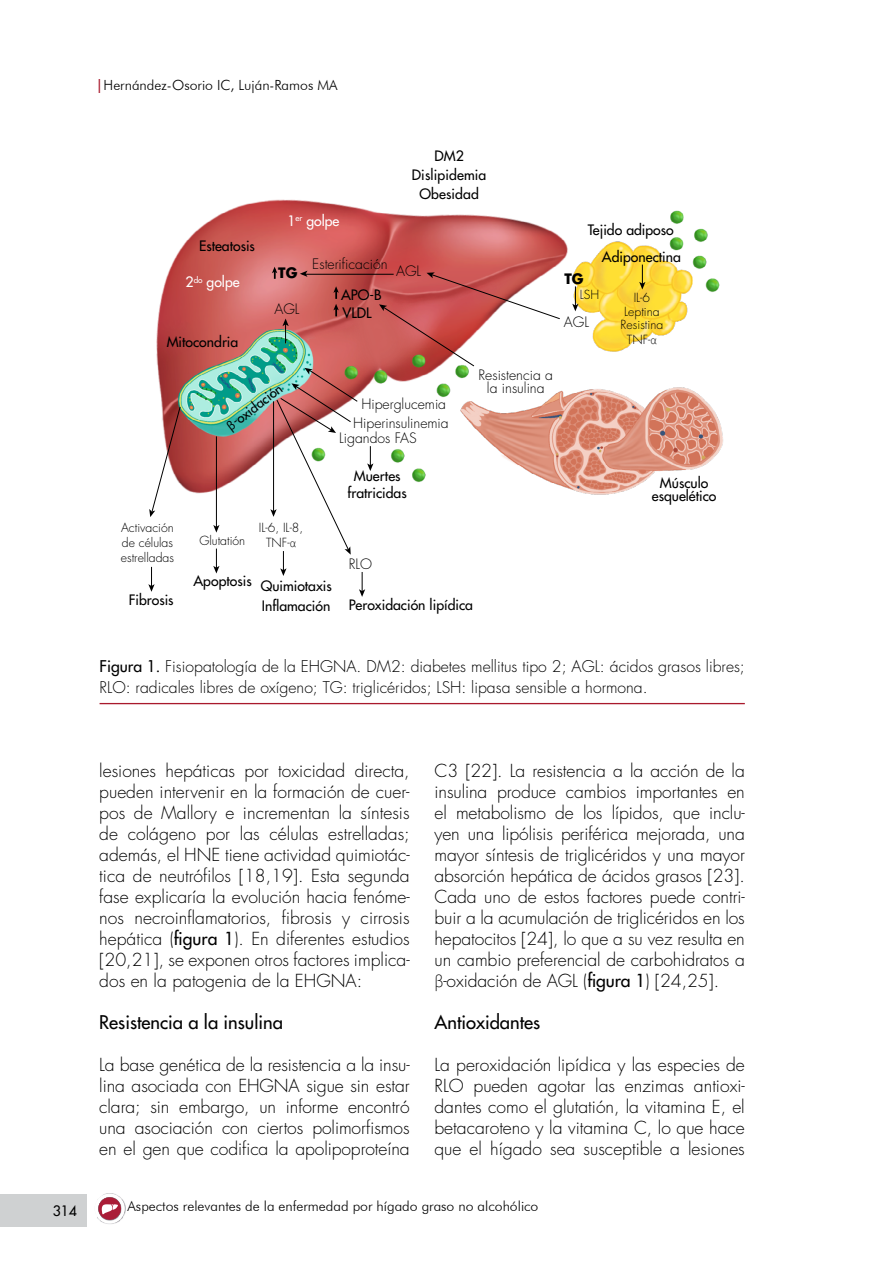
<style>
.page{position:relative;width:869px;height:1265px;background:#fff}
.page>*{position:absolute;margin:0;border:0;box-sizing:border-box;transform-origin:0 0}
.t1{font:500 18.38px "Futura Std";color:#000}
.t2{font:300 17.5px/21px "Futura Std";color:#000;text-align:justify}
.t3{font:300 15.75px/21px "Futura Std";color:#000}
.t4{font:500 14px/18.7px "Futura Std";color:#000;text-align:center}
.t5{font:300 14px "Futura BT";color:#000}
.t6{font:300 14px/13.5px "Futura Std";color:#000;text-align:center}
.t7{font:14px "Futura";color:#000}
.t8{font:500 14px "Futura Std";color:#fff}
.t9{font:700 14px "Futura Std";color:#000}
.t10{font:13.12px "Futura";color:#000}
.t11{font:300 12.25px/15.2px "Futura Std";color:#000;text-align:center}
.s1{font-family:"Futura Std";font-weight:500;color:#a91a2d}
.s2{font-family:"Corbel"}
.s3{font-weight:500}
</style>
<div class="page">
<svg style="left:97px;top:1193px;width:29px;height:31px"></svg>
<div style="left:0;top:1194px;width:87px;height:33px;background:#cfd1d2"></div>
<img style="left:151px;top:199px;width:572px;height:368px">
<hr style="left:99px;top:703px;width:645px;height:1px;background:#a91a2d">
<svg style="left:300px;top:271px;width:7px;height:6px"></svg>
<svg style="left:213px;top:525px;width:6px;height:8px"></svg>
<hr style="left:302px;top:274px;width:91px;height:1px;background:#000">
<svg style="left:282px;top:319px;width:6px;height:24px"></svg>
<svg style="left:572px;top:286px;width:6px;height:25px"></svg>
<svg style="left:639px;top:265px;width:6px;height:24px"></svg>
<hr style="left:216px;top:436px;width:1px;height:94px;background:#000">
<svg style="left:379px;top:272px;width:181px;height:95px"></svg>
<svg style="left:149px;top:406px;width:32px;height:111px"></svg>
<svg style="left:272px;top:267px;width:5px;height:12px"></svg>
<svg style="left:333px;top:286px;width:5px;height:30px"></svg>
<svg style="left:148px;top:567px;width:6px;height:25px"></svg>
<svg style="left:213px;top:549px;width:6px;height:24px"></svg>
<div style="left:666px;top:187px;width:16px;height:16px;background:#fff"></div>
<div style="left:364px;top:474px;width:16px;height:16px;background:#fff"></div>
<svg style="left:270px;top:368px;width:103px;height:229px"></svg>
<p class="t5" style="left:95px;top:76px;width:243px"><span class="s1">|</span>Hernández-Osorio IC, Luján-Ramos MA</p>
<p class="t4" style="left:199px;top:237px;width:57px">Esteatosis</p>
<p class="t8" style="left:185px;top:273px;width:56px">2<sup>do</sup> golpe</p>
<p class="t4" style="left:167px;top:333px;width:73px">Mitocondria</p>
<p class="t8" style="left:287px;top:212px;width:54px">1<sup>er</sup> golpe</p>
<p class="t4" style="left:411px;top:147px;width:76px">DM2<br>Dislipidemia<br>Obesidad</p>
<p class="t9" style="left:278px;top:263px;width:21px">TG</p>
<p class="t6" style="left:274px;top:303px;width:27px">AGL</p>
<p class="t6" style="left:312px;top:258px;width:77px">Esterificación</p>
<p class="t4" style="left:341px;top:286px;width:42px;line-height:18px;text-align:left">APO-B<br>VLDL</p>
<p class="t6" style="left:396px;top:265px;width:27px">AGL</p>
<p class="t11" style="left:121px;top:520px;width:55px;text-align:justify">Activación de células estrelladas</p>
<p class="t4" style="left:129px;top:591px;width:46px">Fibrosis</p>
<p class="t10" style="left:223px;top:420px;width:68px;rotate:-37deg"><span class="s2">β</span>-oxidación</p>
<p class="t6" style="left:361px;top:398px;width:86px">Hiperglucemia</p>
<p class="t6" style="left:353px;top:416px;width:97px">Hiperinsulinemia</p>
<p class="t6" style="left:339px;top:432px;width:79px">Ligandos FAS</p>
<p class="t4" style="left:347px;top:467px;width:61px;line-height:17px">Muertes fratricidas</p>
<p class="t6" style="left:478px;top:368px;width:76px">Resistencia a la insulina</p>
<p class="t11" style="left:199px;top:533px;width:47px">Glutatión</p>
<p class="t11" style="left:259px;top:520px;width:46px">IL-6, IL-8,<br>TNF-<span class="s2">α</span></p>
<p class="t4" style="left:193px;top:576px;width:140px;line-height:19.6px;text-align:right">Apoptosis Quimiotaxis<br>Inflamación</p>
<p class="t6" style="left:348px;top:557px;width:25px">RLO</p>
<p class="t7" style="left:348px;top:596px;width:126px">Peroxidación lipídica</p>
<p class="t4" style="left:587px;top:220px;width:87px">Tejido adiposo</p>
<p class="t9" style="left:564px;top:269px;width:21px">TG</p>
<p class="t4" style="left:601px;top:247px;width:80px">Adiponectina</p>
<p class="t11" style="left:579px;top:287px;width:21px">LSH</p>
<p class="t6" style="left:563px;top:316px;width:27px">AGL</p>
<p class="t11" style="left:620px;top:291px;width:44px;line-height:13.5px">IL-6<br>Leptina<br>Resistina</p>
<p class="t11" style="left:626px;top:333px;width:32px">TNF-<span class="s2">α</span></p>
<p class="t4" style="left:651px;top:476px;width:66px;line-height:13.5px">Músculo esquelético</p>
<p class="t3" style="left:99px;top:656px;width:646px"><span class="s3">Figura 1.</span> Fisiopatología de la EHGNA. DM2: diabetes mellitus tipo 2; AGL: ácidos grasos libres;<br>RLO: radicales libres de oxígeno; TG: triglicéridos; LSH: lipasa sensible a hormona.</p>
<p class="t4" style="left:53px;top:1201px;width:26px">314</p>
<p class="t2" style="left:99px;top:761px;width:312px">lesiones hepáticas por toxicidad directa, pueden intervenir en la formación de cuer&shy;pos de Mallory e incrementan la síntesis de colágeno por las células estrelladas; además, el HNE tiene actividad quimiotác&shy;tica de neutrófilos [18,19]. Esta segunda fase explicaría la evolución hacia fenóme&shy;nos necroinflamatorios, fibrosis y cirrosis hepática (<span class="s3">figura 1</span>). En diferentes estudios [20,21], se exponen otros factores implica&shy;dos en la patogenia de la EHGNA:</p>
<p class="t1" style="left:99px;top:1011px;width:185px">Resistencia a la insulina</p>
<p class="t2" style="left:99px;top:1055px;width:312px">La base genética de la resistencia a la insu&shy;lina asociada con EHGNA sigue sin estar clara; sin embargo, un informe encontró una asociación con ciertos polimorfismos en el gen que codifica la apolipoproteína</p>
<p class="t2" style="left:434px;top:761px;width:312px">C3 [22]. La resistencia a la acción de la insulina produce cambios importantes en el metabolismo de los lípidos, que inclu&shy;yen una lipólisis periférica mejorada, una mayor síntesis de triglicéridos y una mayor absorción hepática de ácidos grasos [23].<br>Cada uno de estos factores puede contri&shy;buir a la acumulación de triglicéridos en los hepatocitos [24], lo que a su vez resulta en un cambio preferencial de carbohidratos a <span class="s2">β</span>-oxidación de AGL (<span class="s3">figura 1</span>) [24,25].</p>
<p class="t1" style="left:434px;top:1011px;width:107px">Antioxidantes</p>
<p class="t2" style="left:434px;top:1055px;width:312px">La peroxidación lipídica y las especies de RLO pueden agotar las enzimas antioxi&shy;dantes como el glutatión, la vitamina E, el betacaroteno y la vitamina C, lo que hace que el hígado sea susceptible a lesiones</p>
<p class="t5" style="left:127px;top:1197px;width:412px">Aspectos relevantes de la enfermedad por hígado graso no alcohólico</p>
</div>
